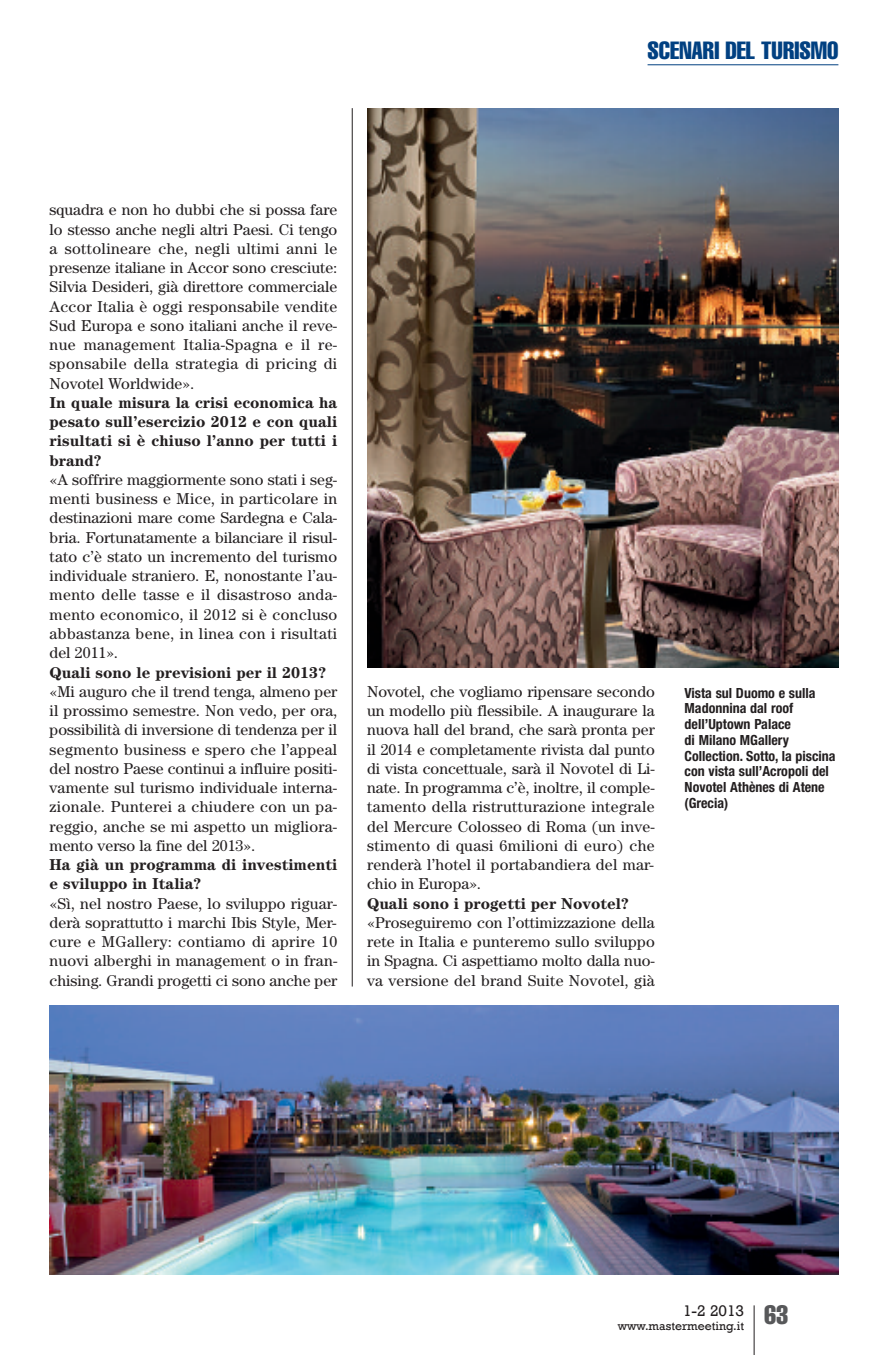
<style>
.page{position:relative;width:893px;height:1355px;background:#fff}
.page>*{position:absolute;margin:0;border:0;box-sizing:border-box;transform-origin:0 0}
.t1{font:extra-condensed 24.5px "Helvetica";color:#014081}
.t2{font:15.75px/19.2px "Century";letter-spacing:.015em;color:#231f20;text-align:justify}
.t3{font:700 15.75px/19.2px "Century";color:#231f20;text-align:justify}
.t4{font:15.75px "Rockwell";color:#231f20}
.t5{font:700 condensed 14px/15.8px "Helvetica Neue";color:#231f20}
.t6{font:12.25px "Rockwell";color:#231f20}
</style>
<div class="page">
<hr style="left:754px;top:1305px;width:1px;height:49px;background:#231f20">
<hr style="left:648px;top:64px;width:190px;height:1px;background:#014081">
<hr style="left:352px;top:108px;width:1px;height:878px;background:#231f20">
<img style="left:367px;top:108px;width:471px;height:559px">
<img style="left:50px;top:1005px;width:788px;height:269px">
<h1 class="t1" style="left:648px;top:42px;width:192px">SCENARI DEL TURISMO</h1>
<p class="t2" style="left:50px;top:202px;width:289px">squadra e non ho dubbi che si possa fare lo stesso anche negli altri Paesi. Ci tengo a sottolineare che, negli ultimi anni le presenze italiane in Accor sono cresciute:<br>Silvia Desideri, già direttore commerciale Accor Italia è oggi responsabile vendite Sud Europa e sono italiani anche il reve&shy;nue management Italia-Spagna e il re&shy;sponsabile della strategia di pricing di Novotel Worldwide».</p>
<p class="t3" style="left:50px;top:394px;width:289px">In quale misura la crisi economica ha pesato sull’esercizio 2012 e con quali risultati si è chiuso l’anno per tutti i brand?</p>
<p class="t2" style="left:50px;top:471px;width:289px">«A soffrire maggiormente sono stati i seg&shy;menti business e Mice, in particolare in destinazioni mare come Sardegna e Cala&shy;bria. Fortunatamente a bilanciare il risul&shy;tato c’è stato un incremento del turismo individuale straniero. E, nonostante l’au&shy;mento delle tasse e il disastroso anda&shy;mento economico, il 2012 si è concluso abbastanza bene, in linea con i risultati del 2011».</p>
<p class="t3" style="left:50px;top:663px;width:278px">Quali sono le previsioni per il 2013?</p>
<p class="t2" style="left:50px;top:683px;width:289px">«Mi auguro che il trend tenga, almeno per il prossimo semestre. Non vedo, per ora, possibilità di inversione di tendenza per il segmento business e spero che l’appeal del nostro Paese continui a influire positi&shy;vamente sul turismo individuale interna&shy;zionale. Punterei a chiudere con un pa&shy;reggio, anche se mi aspetto un migliora&shy;mento verso la fine del 2013».</p>
<p class="t3" style="left:50px;top:856px;width:289px">Ha già un programma di investimenti e sviluppo in Italia?</p>
<p class="t2" style="left:50px;top:895px;width:289px">«Sì, nel nostro Paese, lo sviluppo riguar&shy;derà soprattutto i marchi Ibis Style, Mer&shy;cure e MGallery: contiamo di aprire 10 nuovi alberghi in management o in fran&shy;chising. Grandi progetti ci sono anche per</p>
<p class="t2" style="left:367px;top:683px;width:289px">Novotel, che vogliamo ripensare secondo un modello più flessibile. A inaugurare la nuova hall del brand, che sarà pronta per il 2014 e completamente rivista dal punto di vista concettuale, sarà il Novotel di Li&shy;nate. In programma c’è, inoltre, il comple&shy;tamento della ristrutturazione integrale del Mercure Colosseo di Roma (un inve&shy;stimento di quasi 6milioni di euro) che renderà l’hotel il portabandiera del mar&shy;chio in Europa».</p>
<p class="t3" style="left:367px;top:894px;width:263px">Quali sono i progetti per Novotel?</p>
<p class="t2" style="left:367px;top:914px;width:289px">«Proseguiremo con l’ottimizzazione della rete in Italia e punteremo sullo sviluppo in Spagna. Ci aspettiamo molto dalla nuo&shy;va versione del brand Suite Novotel, già</p>
<p class="t5" style="left:685px;top:686px;width:153px">Vista sul Duomo e sulla<br>Madonnina dal roof dell’Uptown Palace<br>di Milano MGallery<br>Collection. Sotto, la piscina con vista sull’Acropoli del<br>Novotel Athènes di Atene (Grecia)</p>
<p class="t6" style="left:618px;top:1318px;width:172px">www.mastermeeting.it <sup>63</sup></p>
<p class="t4" style="left:683px;top:1300px;width:63px">1-2 2013</p>
</div>
